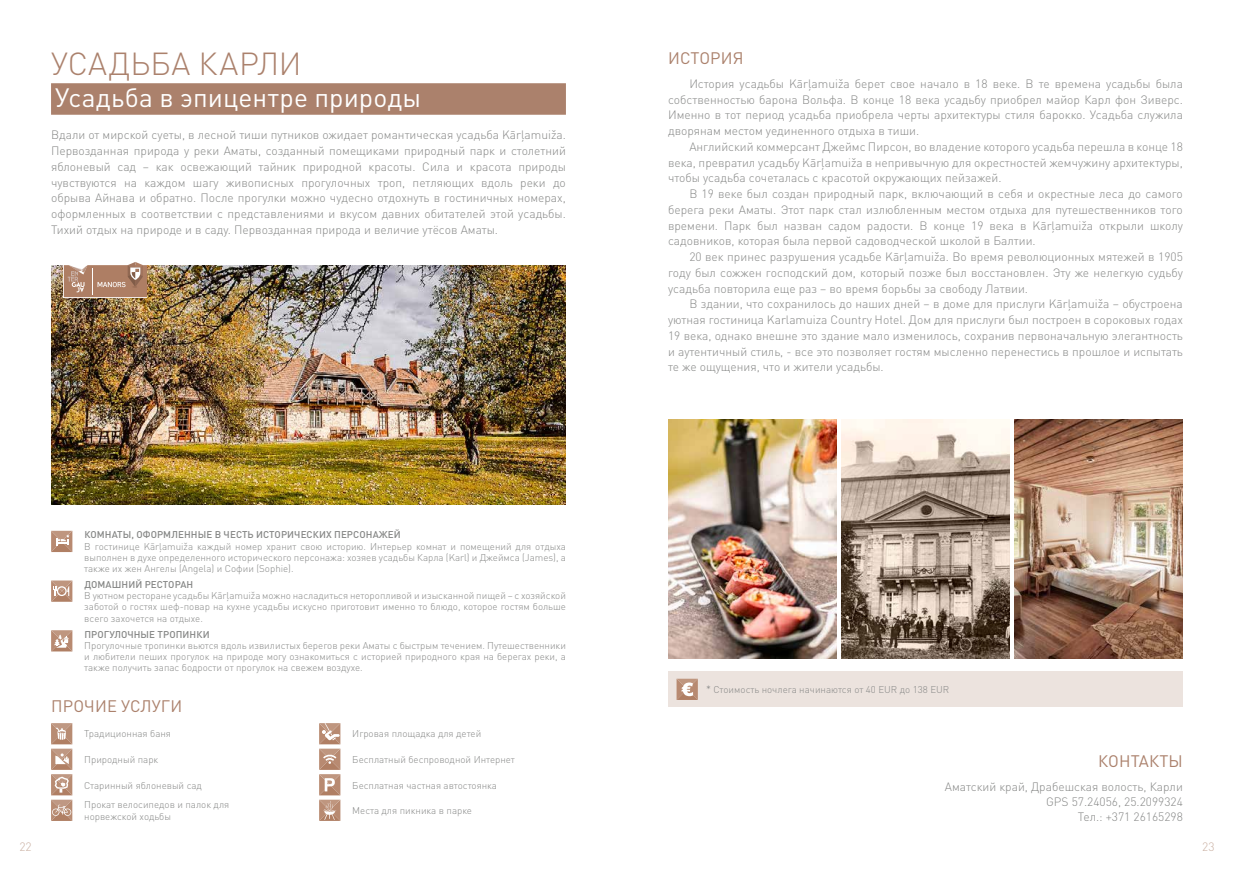
<style>
.page{position:relative;width:1234px;height:872px;background:#fff}
.page>*{position:absolute;margin:0;border:0;box-sizing:border-box;transform-origin:0 0}
.t1{font:300 31.5px "DIN Pro";color:#ab816c}
.t2{font:26.25px "DIN Pro";letter-spacing:.01em;color:#fff}
.t3{font:16.5px "DIN Pro";letter-spacing:.01em;color:#ab816c}
.t4{font:300 12px/15.8px "DIN Pro";color:#868786;text-align:justify}
.t5{font:300 12px "DIN Pro";color:#cab0a2}
.t6{font:300 9.75px/11.2px "DIN Pro";color:#868786;text-align:justify}
.t7{font:500 9.75px "DIN Pro";letter-spacing:.01em;color:#868786}
.s1{font-size:10.5px}
</style>
<div class="page">
<div style="left:51px;top:83px;width:515px;height:32px;background:#ab816c"></div>
<svg style="left:51px;top:723px;width:21px;height:98px"></svg>
<svg style="left:319px;top:723px;width:21px;height:98px"></svg>
<svg style="left:51px;top:531px;width:21px;height:21px"></svg>
<svg style="left:51px;top:580px;width:21px;height:22px"></svg>
<svg style="left:51px;top:630px;width:21px;height:21px"></svg>
<img style="left:1014px;top:419px;width:168px;height:240px">
<img style="left:668px;top:419px;width:168px;height:240px">
<img style="left:841px;top:419px;width:168px;height:240px">
<div style="left:668px;top:671px;width:514px;height:36px;background:#ece3de"></div>
<svg style="left:676px;top:678px;width:21px;height:22px"></svg>
<img style="left:51px;top:265px;width:515px;height:239px">
<svg style="left:64px;top:262px;width:83px;height:35px"></svg>
<h1 class="t1" style="left:51px;top:42px;width:252px">УСАДЬБА КАРЛИ</h1>
<h2 class="t2" style="left:55px;top:76px;width:367px">Усадьба в эпицентре природы</h2>
<p class="t4" style="left:51px;top:127px;width:516px">Вдали от мирской суеты, в лесной тиши путников ожидает романтическая усадьба Kārļamuiža.<br>Первозданная природа у реки Аматы, созданный помещиками природный парк и столетний яблоневый сад – как освежающий тайник природной красоты. Сила и красота природы чувствуются на каждом шагу живописных прогулочных троп, петляющих вдоль реки до обрыва Айнава и обратно. После прогулки можно чудесно отдохнуть в гостиничных номерах, оформленных в соответствии с представлениями и вкусом давних обитателей этой усадьбы.<br>Тихий отдых на природе и в саду. Первозданная природа и величие утёсов Аматы.</p>
<p class="t7" style="left:84px;top:527px;width:318px">КОМНАТЫ, ОФОРМЛЕННЫЕ В ЧЕСТЬ ИСТОРИЧЕСКИХ ПЕРСОНАЖЕЙ</p>
<p class="t6" style="left:84px;top:540px;width:483px">В гостинице Kārļamuiža каждый номер хранит свою историю. Интерьер комнат и помещений для отдыха выполнен в духе определенного исторического персонажа: хозяев усадьбы Карла (Karl) и Джеймса (James), а также их жен Ангелы (Angela) и Софии (Sophie).</p>
<p class="t7" style="left:84px;top:576px;width:110px">ДОМАШНИЙ РЕСТОРАН</p>
<p class="t6" style="left:84px;top:589px;width:483px">В уютном ресторане усадьбы Kārļamuiža можно насладиться неторопливой и изысканной пищей – с хозяйской заботой о гостях шеф-повар на кухне усадьбы искусно приготовит именно то блюдо, которое гостям больше всего захочется на отдыхе.</p>
<p class="t7" style="left:84px;top:626px;width:127px">ПРОГУЛОЧНЫЕ ТРОПИНКИ</p>
<p class="t6" style="left:84px;top:639px;width:483px">Прогулочные тропинки вьются вдоль извилистых берегов реки Аматы с быстрым течением. Путешественники и любители пеших прогулок на природе могу ознакомиться с историей природного края на берегах реки, а также получить запас бодрости от прогулок на свежем воздухе.</p>
<h3 class="t3" style="left:51px;top:693px;width:133px">ПРОЧИЕ УСЛУГИ</h3>
<p class="t6" style="left:84px;top:728px;width:88px">Традиционная баня</p>
<p class="t6" style="left:84px;top:753px;width:76px">Природный парк</p>
<p class="t6" style="left:84px;top:774px;width:146px;line-height:20px">Старинный яблоневый сад<br>Прокат велосипедов и палок для</p>
<p class="t6" style="left:84px;top:810px;width:88px">норвежской ходьбы</p>
<p class="t6" style="left:352px;top:728px;width:130px">Игровая площадка для детей</p>
<p class="t6" style="left:352px;top:753px;width:164px">Бесплатный беспроводной Интернет</p>
<p class="t6" style="left:352px;top:779px;width:146px">Бесплатная частная автостоянка</p>
<p class="t6" style="left:352px;top:804px;width:121px">Места для пикника в парке</p>
<h3 class="t3" style="left:668px;top:45px;width:77px">ИСТОРИЯ</h3>
<p class="t4" style="left:668px;top:75px;width:516px;text-indent:21px">История усадьбы Kārļamuiža берет свое начало в 18 веке. В те времена усадьбы была собственностью барона Вольфа. В конце 18 века усадьбу приобрел майор Карл фон Зиверс.<br>Именно в тот период усадьба приобрела черты архитектуры стиля барокко. Усадьба служила дворянам местом уединенного отдыха в тиши.</p>
<p class="t4" style="left:668px;top:138px;width:516px;text-indent:21px">Английский коммерсант Джеймс Пирсон, во владение которого усадьба перешла в конце 18 века, превратил усадьбу Kārļamuiža в непривычную для окрестностей жемчужину архитектуры, чтобы усадьба сочеталась с красотой окружающих пейзажей.</p>
<p class="t4" style="left:668px;top:185px;width:516px;text-indent:21px">В 19 веке был создан природный парк, включающий в себя и окрестные леса до самого берега реки Аматы. Этот парк стал излюбленным местом отдыха для путешественников того времени. Парк был назван садом радости. В конце 19 века в Kārļamuiža открыли школу садовников, которая была первой садоводческой школой в Балтии.</p>
<p class="t4" style="left:668px;top:248px;width:516px;text-indent:21px">20 век принес разрушения усадьбе Kārļamuiža. Во время революционных мятежей в 1905 году был сожжен господский дом, который позже был восстановлен. Эту же нелегкую судьбу усадьба повторила еще раз – во время борьбы за свободу Латвии.</p>
<p class="t4" style="left:668px;top:296px;width:516px;text-indent:21px">В здании, что сохранилось до наших дней – в доме для прислуги Kārļamuiža – обустроена уютная гостиница Karlamuiza Country Hotel. Дом для прислуги был построен в сороковых годах 19 века, однако внешне это здание мало изменилось, сохранив первоначальную элегантность и аутентичный стиль, - все это позволяет гостям мысленно перенестись в прошлое и испытать те же ощущения, что и жители усадьбы.</p>
<p class="t6" style="left:705px;top:683px;width:245px"><span class="s1">*</span> Стоимость ночлега начинаются от 40 EUR до 138 EUR</p>
<h3 class="t3" style="left:1097px;top:748px;width:86px">КОНТАКТЫ</h3>
<p class="t4" style="left:944px;top:778px;width:239px;line-height:15px;text-align:right">Аматский край, Драбешская волость, Карли<br>GPS 57.24056, 25.2099324<br>Teл.: +371 26165298</p>
<p class="t5" style="left:19px;top:838px;width:14px">22</p>
<p class="t5" style="left:1201px;top:838px;width:14px">23</p>
</div>
